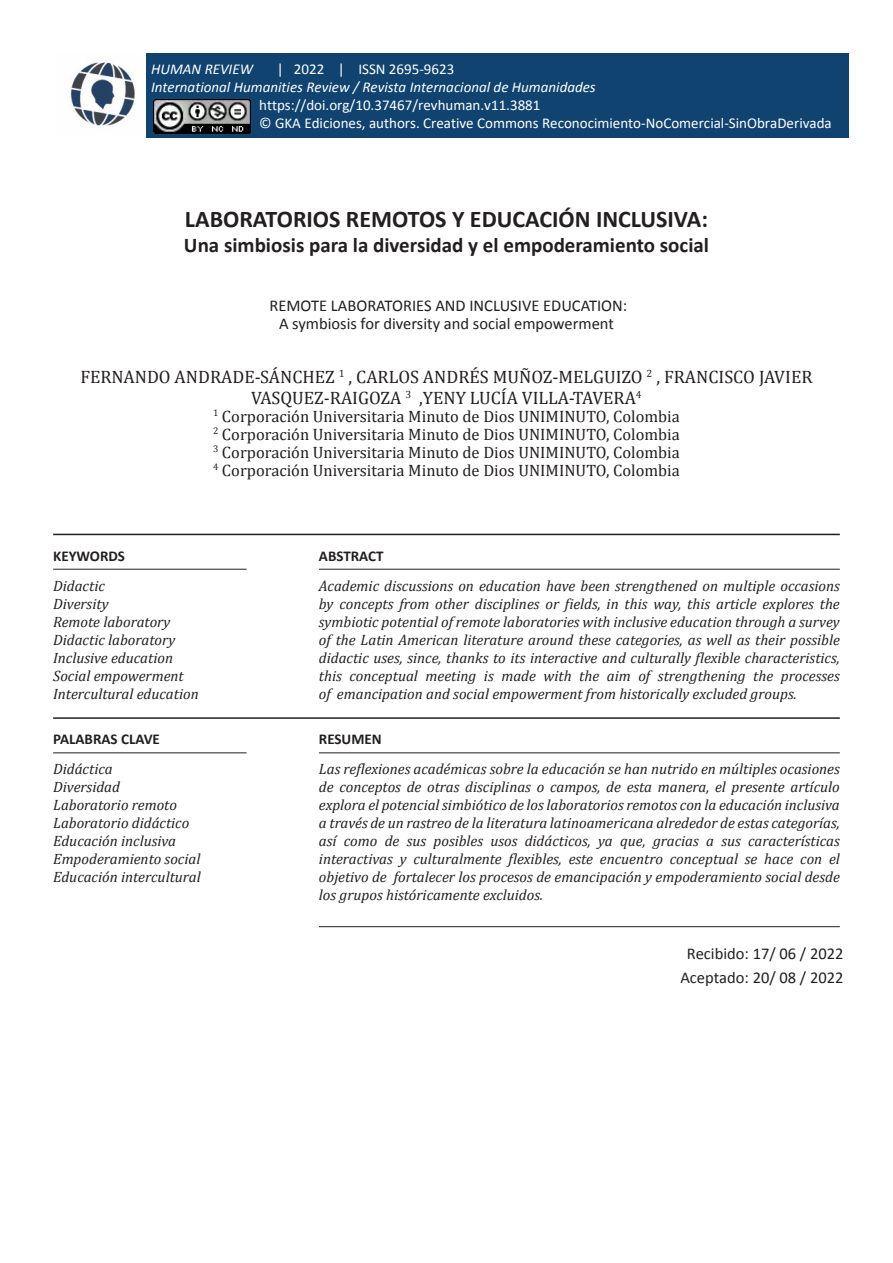
<style>
.page{position:relative;width:893px;height:1263px;background:#fff}
.page>*{position:absolute;margin:0;border:0;box-sizing:border-box;transform-origin:0 0}
.Titulo_Artículo{font:700 24px "Calibri";color:#231f20}
.Subtitulo_Artículo{font:700 21px "Calibri";color:#231f20}
.Autor{font:18px/21px "Cambria";color:#231f20;text-align:center}
.Cita{font:16.5px "Cambria";color:#231f20}
.Titulo_Ingles{font:16.5px "Calibri";color:#231f20}
.DATE-HOME{font:16.5px/24.6px "Calibri";color:#231f20;text-align:center}
.CONTENT-HOME{font:italic 15px/18px "Cambria";color:#231f20;text-align:justify}
.t1{font:15px "Calibri";color:#fff}
.t2{font:italic 15px "Calibri";color:#fff}
.WORDS-HOME{font:700 15px "Calibri";color:#231f20}
</style>
<div class="page">
<hr style="left:53px;top:534px;width:787px;height:1px;background:#231f20">
<hr style="left:53px;top:717px;width:787px;height:2px;background:#231f20">
<hr style="left:53px;top:569px;width:194px;height:1px;background:#231f20">
<hr style="left:53px;top:752px;width:194px;height:1px;background:#231f20">
<hr style="left:319px;top:569px;width:521px;height:1px;background:#231f20">
<hr style="left:319px;top:752px;width:521px;height:1px;background:#231f20">
<hr style="left:319px;top:926px;width:521px;height:1px;background:#231f20">
<img style="left:70px;top:62px;width:66px;height:64px">
<div style="left:146px;top:53px;width:703px;height:85px;background:#104370"></div>
<img style="left:153px;top:100px;width:97px;height:34px">
<p class="t2" style="left:151px;top:60px;width:103px">HUMAN REVIEW</p>
<p class="t1" style="left:277px;top:60px;width:179px">| 2022 | ISSN 2695-9623</p>
<p class="t2" style="left:151px;top:78px;width:446px">International Humanities Review / Revista Internacional de Humanidades</p>
<p class="t1" style="left:259px;top:96px;width:283px">https://doi.org/10.37467/revhuman.v11.3881</p>
<p class="t1" style="left:259px;top:113px;width:574px">© GKA Ediciones, authors. Creative Commons Reconocimiento-NoComercial-SinObraDerivada</p>
<p class="Titulo_Artículo" style="left:185px;top:202px;width:524px">LABORATORIOS REMOTOS Y EDUCACIÓN INCLUSIVA:</p>
<p class="Subtitulo_Artículo" style="left:184px;top:230px;width:527px">Una simbiosis para la diversidad y el empoderamiento social</p>
<p class="Titulo_Ingles" style="left:270px;top:295px;width:359px">REMOTE LABORATORIES AND INCLUSIVE EDUCATION:</p>
<p class="Titulo_Ingles" style="left:279px;top:313px;width:336px">A symbiosis for diversity and social empowerment</p>
<p class="Autor" style="left:80px;top:366px;width:734px">FERNANDO ANDRADE-SÁNCHEZ <sup>1</sup> , CARLOS ANDRÉS MUÑOZ-MELGUIZO <sup>2</sup> , FRANCISCO JAVIER<br>VASQUEZ-RAIGOZA <sup>3</sup> ,YENY LUCÍA VILLA-TAVERA<sup>4</sup></p>
<p class="Cita" style="left:213px;top:406px;width:468px"><sup>1</sup> Corporación Universitaria Minuto de Dios UNIMINUTO, Colombia</p>
<p class="Cita" style="left:213px;top:424px;width:468px"><sup>2</sup> Corporación Universitaria Minuto de Dios UNIMINUTO, Colombia</p>
<p class="Cita" style="left:213px;top:442px;width:468px"><sup>3</sup> Corporación Universitaria Minuto de Dios UNIMINUTO, Colombia</p>
<p class="Cita" style="left:213px;top:460px;width:468px"><sup>4</sup> Corporación Universitaria Minuto de Dios UNIMINUTO, Colombia</p>
<p class="WORDS-HOME" style="left:53px;top:545px;width:73px">KEYWORDS</p>
<p class="CONTENT-HOME" style="left:53px;top:576px;width:53px">Didactic</p>
<p class="CONTENT-HOME" style="left:53px;top:594px;width:57px">Diversity</p>
<p class="CONTENT-HOME" style="left:53px;top:612px;width:119px">Remote laboratory</p>
<p class="CONTENT-HOME" style="left:53px;top:630px;width:124px">Didactic laboratory</p>
<p class="CONTENT-HOME" style="left:53px;top:648px;width:121px">Inclusive education</p>
<p class="CONTENT-HOME" style="left:53px;top:666px;width:132px">Social empowerment</p>
<p class="CONTENT-HOME" style="left:53px;top:684px;width:147px">Intercultural education</p>
<p class="WORDS-HOME" style="left:53px;top:728px;width:108px">PALABRAS CLAVE</p>
<p class="CONTENT-HOME" style="left:53px;top:760px;width:61px">Didáctica</p>
<p class="CONTENT-HOME" style="left:53px;top:778px;width:68px">Diversidad</p>
<p class="CONTENT-HOME" style="left:53px;top:796px;width:125px">Laboratorio remoto</p>
<p class="CONTENT-HOME" style="left:53px;top:814px;width:138px">Laboratorio didáctico</p>
<p class="CONTENT-HOME" style="left:53px;top:832px;width:124px">Educación inclusiva</p>
<p class="CONTENT-HOME" style="left:53px;top:850px;width:149px">Empoderamiento social</p>
<p class="CONTENT-HOME" style="left:53px;top:868px;width:149px">Educación intercultural</p>
<p class="WORDS-HOME" style="left:319px;top:545px;width:66px">ABSTRACT</p>
<p class="CONTENT-HOME" style="left:319px;top:576px;width:522px">Academic discussions on education have been strengthened on multiple occasions by concepts from other disciplines or fields, in this way, this article explores the symbiotic potential of remote laboratories with inclusive education through a survey of the Latin American literature around these categories, as well as their possible didactic uses, since, thanks to its interactive and culturally flexible characteristics, this conceptual meeting is made with the aim of strengthening the processes of emancipation and social empowerment from historically excluded groups.</p>
<p class="WORDS-HOME" style="left:319px;top:728px;width:64px">RESUMEN</p>
<p class="CONTENT-HOME" style="left:319px;top:760px;width:522px">Las reflexiones académicas sobre la educación se han nutrido en múltiples ocasiones de conceptos de otras disciplinas o campos, de esta manera, el presente artículo explora el potencial simbiótico de los laboratorios remotos con la educación inclusiva a través de un rastreo de la literatura latinoamericana alrededor de estas categorías, así como de sus posibles usos didácticos, ya que, gracias a sus características interactivas y culturalmente flexibles, este encuentro conceptual se hace con el objetivo de fortalecer los procesos de emancipación y empoderamiento social desde los grupos históricamente excluidos.</p>
<p class="DATE-HOME" style="left:680px;top:940px;width:165px">Recibido: 17/ 06 / 2022<br>Aceptado: 20/ 08 / 2022</p>
</div>
